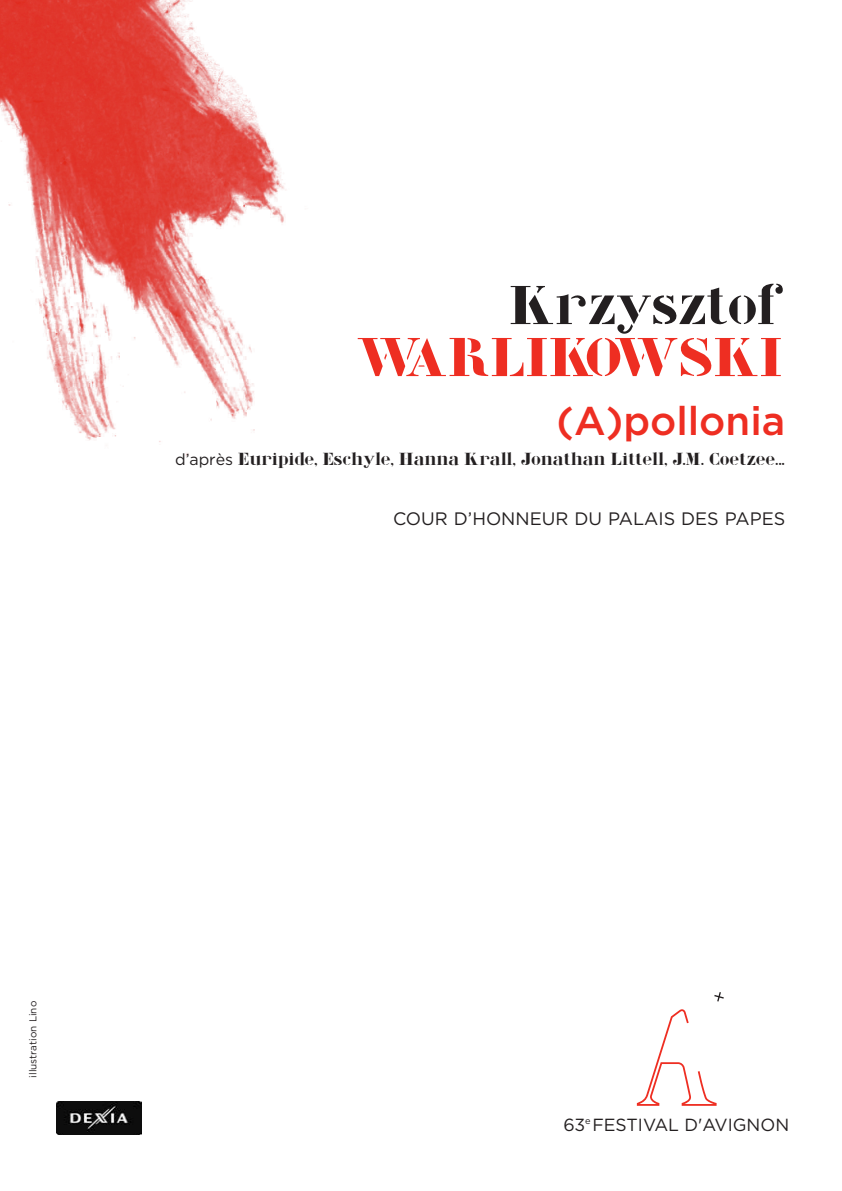
<style>
.page{position:relative;width:842px;height:1191px;background:#fff}
.page>*{position:absolute;margin:0;border:0;box-sizing:border-box;transform-origin:0 0}
.t1{font:50px "Hf Modular Stencil";letter-spacing:-.02em;color:#ee2e22}
.t2{font:50px "Hf Modular Stencil";letter-spacing:-.02em;color:#231f20}
.t3{font:500 40px "Gotham";color:#ee2e22}
.t4{font:18px "Gotham";color:#231f20}
.t5{font:17.6px "Gotham";color:#231f20}
.t6{font:16px "Hf Modular Stencil";color:#231f20}
.t7{font:10px "Gotham";color:#231f20}
.t8{font:9.2px "Gotham";color:#231f20}
.s1{font-family:"Gotham"}
</style>
<div class="page">
<img style="left:0;top:0;width:286px;height:456px">
<img style="left:57px;top:1101px;width:85px;height:33px">
<svg style="left:714px;top:992px;width:10px;height:9px"></svg>
<svg style="left:637px;top:1009px;width:80px;height:96px"></svg>
<h1 class="t2" style="left:511px;top:277px;width:276px">Krzysztof</h1>
<h1 class="t1" style="left:358px;top:329px;width:429px">WARLIKOWSKI</h1>
<h2 class="t3" style="left:556px;top:397px;width:230px">(A)pollonia</h2>
<p class="t6" style="left:175px;top:450px;width:612px"><span class="s1">d’après</span> Euripide, Eschyle, Hanna Krall, Jonathan Littell, J.M. Coetzee...</p>
<p class="t4" style="left:393px;top:508px;width:394px">COUR D’HONNEUR DU PALAIS DES PAPES</p>
<p class="t7" style="left:27px;top:1077px;width:78px;rotate:-90deg">illustration Lino</p>
<p class="t5" style="left:563px;top:1114px;width:227px">63 FEST VAL D AV GNON</p>
<p class="t8" style="left:585px;top:1115px;width:7px">e</p>
</div>
